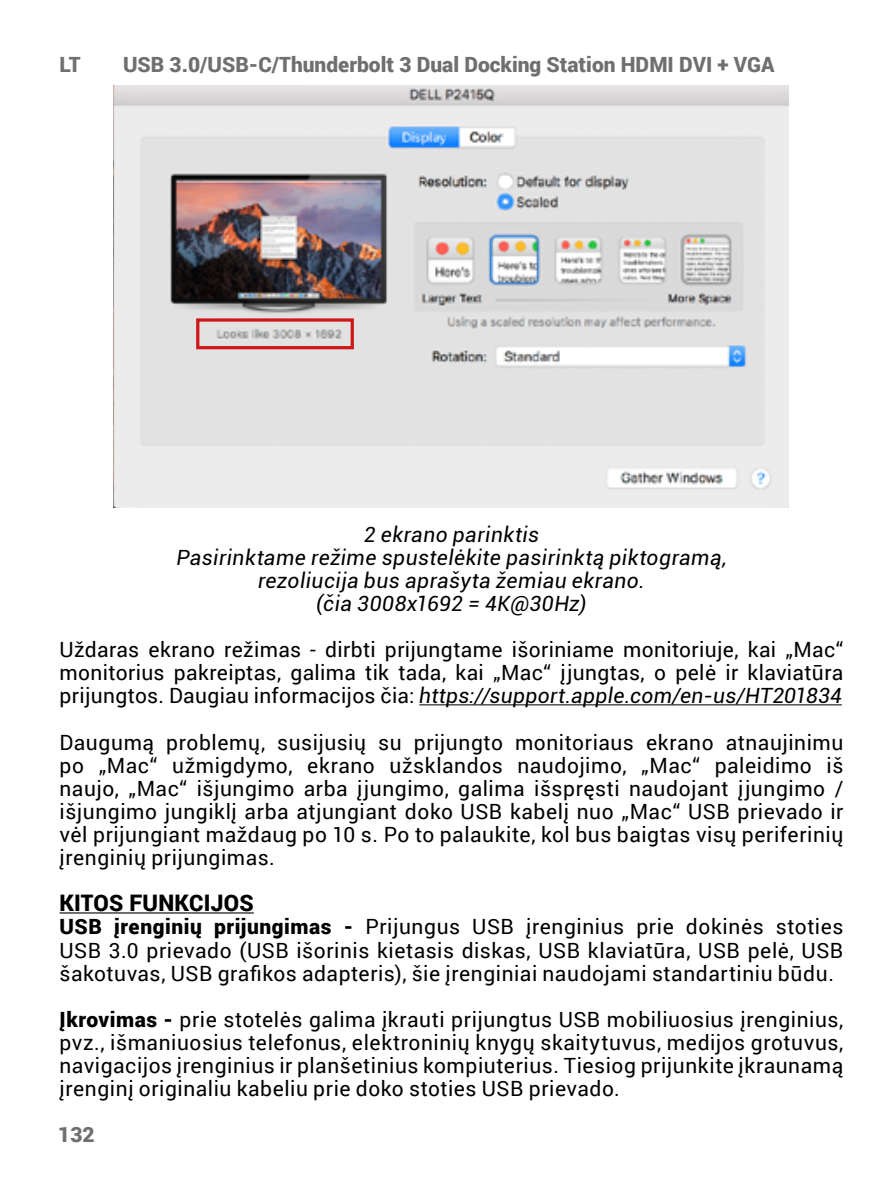
<style>
.page{position:relative;width:893px;height:1191px;background:#fff}
.page>*{position:absolute;margin:0;border:0;box-sizing:border-box;transform-origin:0 0}
.t1{font:900 22.75px "Roboto";letter-spacing:.01em;color:#000}
.t2{font:21px/23.1px "Roboto";letter-spacing:.025em;color:#000;text-align:justify}
.t3{font:italic 21px/23.1px "Roboto";letter-spacing:.025em;color:#000;text-align:center}
.t4{font:900 21px "Roboto";color:#706f6f}
.s1{font-style:italic}
.s2{font-weight:900}
</style>
<div class="page">
<hr style="left:419px;top:704px;width:423px;height:1px;background:#000">
<hr style="left:60px;top:912px;width:194px;height:1px;background:#000">
<img style="left:114px;top:85px;width:675px;height:423px">
<div style="left:196px;top:318px;width:158px;height:31px;border:3px solid #cd1719"></div>
<p class="t4" style="left:60px;top:49px;width:23px">LT</p>
<p class="t4" style="left:123px;top:49px;width:653px">USB 3.0/USB-C/Thunderbolt 3 Dual Docking Station HDMI DVI + VGA</p>
<p class="t3" style="left:176px;top:522px;width:552px">2 ekrano parinktis<br>Pasirinktame režime spustelėkite pasirinktą piktogramą, rezoliucija bus aprašyta žemiau ekrano.<br>(čia 3008x1692 = 4K@30Hz)</p>
<p class="t2" style="left:60px;top:637px;width:785px">Uždaras ekrano režimas - dirbti prijungtame išoriniame monitoriuje, kai „Mac“ monitorius pakreiptas, galima tik tada, kai „Mac“ įjungtas, o pelė ir klaviatūra prijungtos. Daugiau informacijos čia: <span class="s1">https://support.apple.com/en-us/HT201834</span></p>
<p class="t2" style="left:60px;top:729px;width:785px">Daugumą problemų, susijusių su prijungto monitoriaus ekrano atnaujinimu po „Mac“ užmigdymo, ekrano užsklandos naudojimo, „Mac“ paleidimo iš naujo, „Mac“ išjungimo arba įjungimo, galima išspręsti naudojant įjungimo / išjungimo jungiklį arba atjungiant doko USB kabelį nuo „Mac“ USB prievado ir vėl prijungiant maždaug po 10 s. Po to palaukite, kol bus baigtas visų periferinių įrenginių prijungimas.</p>
<p class="t1" style="left:60px;top:887px;width:196px">KITOS FUNKCIJOS</p>
<p class="t2" style="left:60px;top:914px;width:785px"><span class="s2">USB įrenginių prijungimas -</span> Prijungus USB įrenginius prie dokinės stoties USB 3.0 prievado (USB išorinis kietasis diskas, USB klaviatūra, USB pelė, USB šakotuvas, USB grafikos adapteris), šie įrenginiai naudojami standartiniu būdu.</p>
<p class="t2" style="left:60px;top:1007px;width:785px"><span class="s2">Įkrovimas -</span> prie stotelės galima įkrauti prijungtus USB mobiliuosius įrenginius, pvz., išmaniuosius telefonus, elektroninių knygų skaitytuvus, medijos grotuvus, navigacijos įrenginius ir planšetinius kompiuterius. Tiesiog prijunkite įkraunamą įrenginį originaliu kabeliu prie doko stoties USB prievado.</p>
<p class="t4" style="left:58px;top:1120px;width:38px">132</p>
</div>
